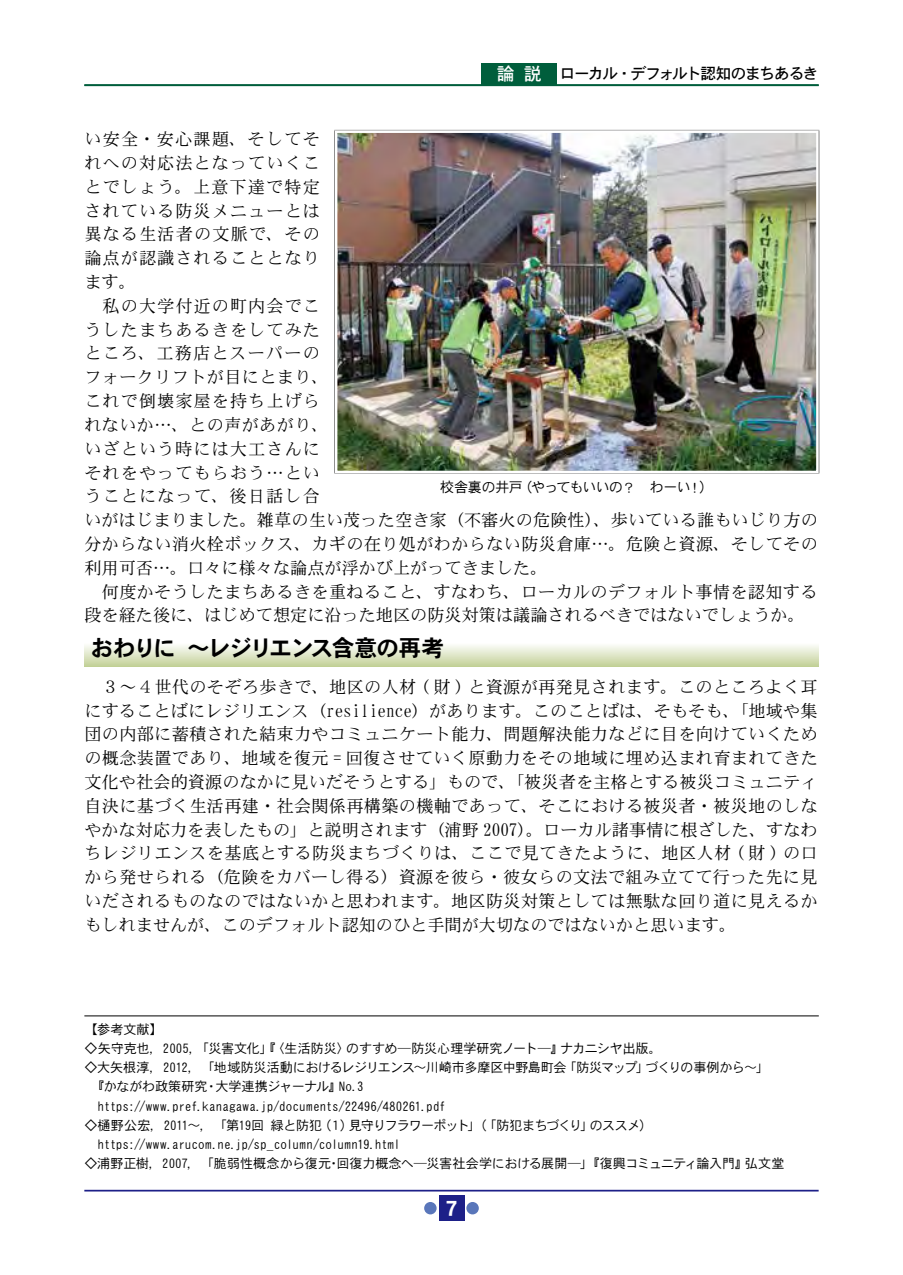
<style>
.page{position:relative;width:903px;height:1275px;background:#fff}
.page>*{position:absolute;margin:0;border:0;box-sizing:border-box;transform-origin:0 0}
.t1{font:22.75px "DFHS Gothic W7 WIN RKSJ H";letter-spacing:-.07em;color:#000}
.t2{font:21px "DFHS Gothic W7 WIN RKSJ H";color:#fff}
.t3{font:17.15px/23.8px "DFHS Mincho W3 WIN RKSJ H";letter-spacing:.02em;color:#000}
.t4{font:15.75px "DFHS Gothic W5 WIN RKSJ H";letter-spacing:-.09em;color:#000}
.t5{font:14px "DFHS Gothic W3 WIN RKSJ H";letter-spacing:-.05em;color:#000}
.t6{font:13.12px "DFHS Gothic W3 WIN RKSJ H";letter-spacing:-.02em;color:#000}
.t7{font:13.12px "DFHS Gothic W3 WIN RKSJ H";letter-spacing:.005em;color:#000}
.t8{font:13.12px "DFHS Gothic W3 WIN RKSJ H";letter-spacing:-.06em;color:#000}
.s1{font-family:"DFHS Gothic W5 WING RKSJ H";font-size:17.85px;color:#fff}
</style>
<div class="page">
<hr style="left:84px;top:1190px;width:735px;height:1px;background:#1d2088">
<div style="left:439px;top:1196px;width:25px;height:25px;background:#1d2088"></div>
<div style="left:466px;top:1202px;width:13px;height:12px;background:#5976ba;border-radius:50%"></div>
<div style="left:424px;top:1202px;width:13px;height:12px;background:#5976ba;border-radius:50%"></div>
<div style="left:482px;top:63px;width:75px;height:21px;background:#005e3c"></div>
<hr style="left:84px;top:84px;width:735px;height:2px;background:#005e3c">
<hr style="left:84px;top:1015px;width:735px;height:1px;background:#000">
<div style="left:84px;top:642px;width:735px;height:24px;background:linear-gradient(to bottom,#fff,#c7d49e)"></div>
<img style="left:338px;top:133px;width:478px;height:337px">
<div style="left:335px;top:130px;width:484px;height:343px;border:2px solid #fff"></div>
<p class="t4" style="left:497px;top:66px;width:323px"><span class="s1">論　説</span> ローカル・デフォルト認知のまちあるき</p>
<p class="t3" style="left:84px;top:128px;width:735px">い安全・安心課題、そしてそ<br>れへの対応法となっていくこ<br>とでしょう。上意下達で特定<br>されている防災メニューとは<br>異なる生活者の文脈で、その<br>論点が認識されることとなり<br>ます。<br>　私の大学付近の町内会でこ<br>うしたまちあるきをしてみた<br>ところ、工務店とスーパーの<br>フォークリフトが目にとまり、<br>これで倒壊家屋を持ち上げら<br>れないか…、との声があがり、<br>いざという時には大工さんに<br>それをやってもらおう…とい<br>うことになって、後日話し合<br>いがはじまりました。雑草の生い茂った空き家（不審火の危険性）、歩いている誰もいじり方の分からない消火栓ボックス、カギの在り処がわからない防災倉庫…。危険と資源、そしてその利用可否…。口々に様々な論点が浮かび上がってきました。<br>　何度かそうしたまちあるきを重ねること、すなわち、ローカルのデフォルト事情を認知する段を経た後に、はじめて想定に沿った地区の防災対策は議論されるべきではないでしょうか。</p>
<p class="t5" style="left:440px;top:479px;width:275px">校舎裏の井戸（やってもいいの？　わーい！）</p>
<h1 class="t1" style="left:91px;top:636px;width:355px">おわりに ～レジリエンス含意の再考</h1>
<p class="t3" style="left:84px;top:675px;width:735px;text-align:justify">　３～４世代のそぞろ歩きで、地区の人材 ( 財 ) と資源が再発見されます。このところよく耳にすることばにレジリエンス（resilience）があります。このことばは、そもそも、「地域や集団の内部に蓄積された結束力やコミュニケート能力、問題解決能力などに目を向けていくための概念装置であり、地域を復元 = 回復させていく原動力をその地域に埋め込まれ育まれてきた文化や社会的資源のなかに見いだそうとする」もので、「被災者を主格とする被災コミュニティ自決に基づく生活再建・社会関係再構築の機軸であって、そこにおける被災者・被災地のしなやかな対応力を表したもの」と説明されます（浦野 2007）。ローカル諸事情に根ざした、すなわちレジリエンスを基底とする防災まちづくりは、ここで見てきたように、地区人材 ( 財 ) の口から発せられる（危険をカバーし得る）資源を彼ら・彼女らの文法で組み立てて行った先に見いだされるものなのではないかと思われます。地区防災対策としては無駄な回り道に見えるかもしれませんが、このデフォルト認知のひと手間が大切なのではないかと思います。</p>
<p class="t6" style="left:84px;top:1022px;width:80px">【参考文献】</p>
<p class="t6" style="left:84px;top:1042px;width:579px">◇矢守克也, 2005, ｢災害文化｣『〈生活防災〉のすすめ―防災心理学研究ノート―』ナカニシヤ出版。</p>
<p class="t6" style="left:84px;top:1061px;width:686px">◇大矢根淳, 2012, 「地域防災活動におけるレジリエンス～川崎市多摩区中野島町会「防災マップ」づくりの事例から～」</p>
<p class="t6" style="left:91px;top:1080px;width:274px">『かながわ政策研究・大学連携ジャーナル』No.3</p>
<p class="t7" style="left:84px;top:1099px;width:363px">　https://www.pref.kanagawa.jp/documents/22496/480261.pdf</p>
<p class="t8" style="left:84px;top:1119px;width:570px">◇樋野公宏, 2011～, 「第19回 緑と防犯（１）見守りフラワーポット」（「防犯まちづくり」のススメ）</p>
<p class="t6" style="left:84px;top:1138px;width:317px">　https://www.arucom.ne.jp/sp_column/column19.html</p>
<p class="t6" style="left:84px;top:1157px;width:702px">◇浦野正樹, 2007, 「脆弱性概念から復元･回復力概念へ―災害社会学における展開―」『復興コミュニティ論入門』弘文堂</p>
<p class="t2" style="left:441px;top:1198px;width:22px">７</p>
</div>
